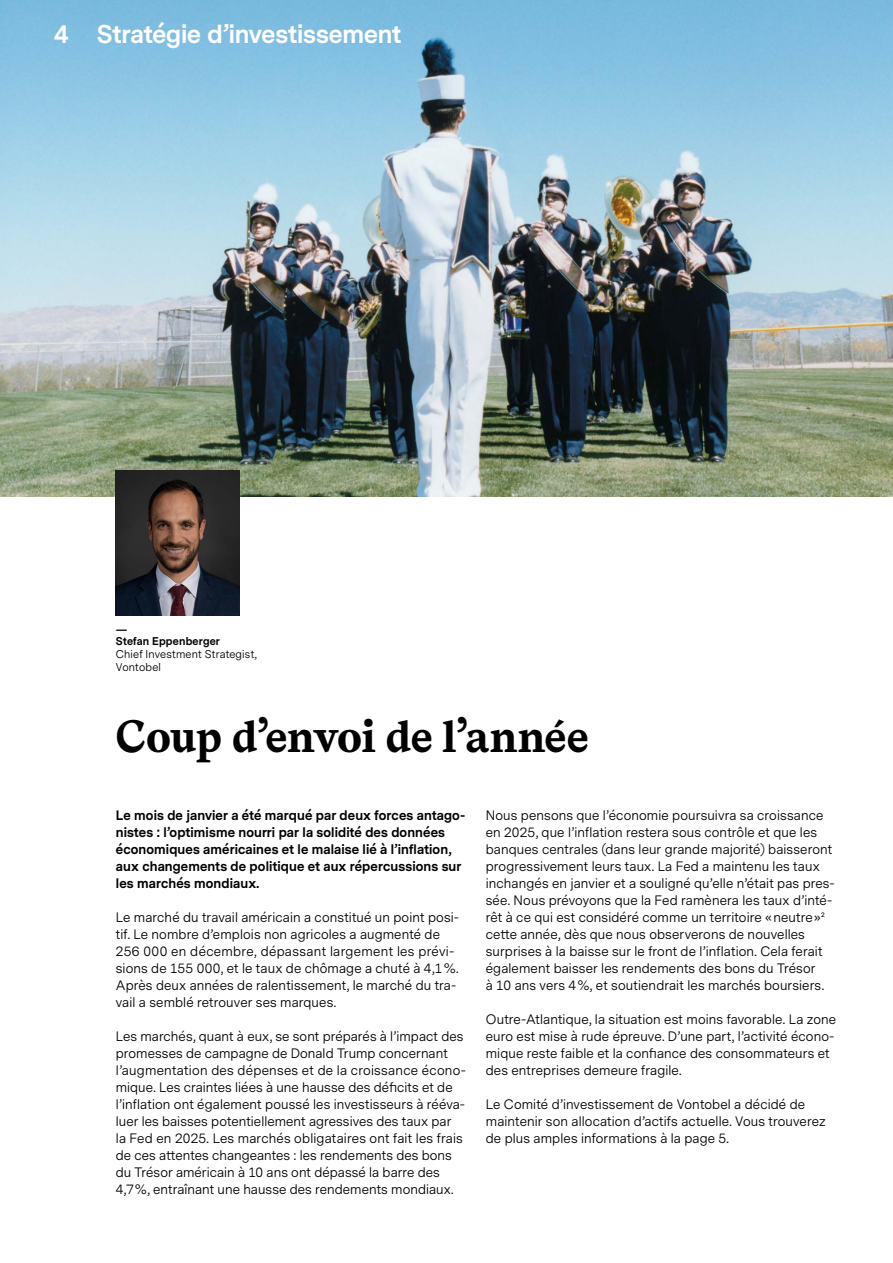
<style>
.page{position:relative;width:893px;height:1263px;background:#fff}
.page>*{position:absolute;margin:0;border:0;box-sizing:border-box;transform-origin:0 0}
.t1{font:700 42px "Vontobel Serif";letter-spacing:-.015em;color:#000}
.t2{font:700 24px "Vontobel Sans";color:#fff}
.t3{font:12.75px/17px "Vontobel Sans";letter-spacing:.01em;color:#000}
.t4{font:700 12.75px/17px "Vontobel Sans";letter-spacing:.01em;color:#000}
.t5{font:10.5px/12.8px "Vontobel Sans";letter-spacing:.02em;color:#000}
.t6{font:700 10.5px/12.8px "Vontobel Sans";letter-spacing:.02em;color:#000}
</style>
<div class="page">
<img style="left:0;top:0;width:893px;height:496px">
<img style="left:116px;top:471px;width:123px;height:144px">
<h2 class="t2" style="left:54px;top:17px;width:348px">4 Stratégie d’investissement</h2>
<p class="t6" style="left:116px;top:623px;width:106px">—<br>Stefan Eppenberger</p>
<p class="t5" style="left:116px;top:648px;width:143px">Chief Investment Strategist,<br>Vontobel</p>
<h1 class="t1" style="left:116px;top:707px;width:475px">Coup d’envoi de l’année</h1>
<p class="t4" style="left:116px;top:807px;width:351px">Le mois de janvier a été marqué par deux forces antago&shy;nistes : l’optimisme nourri par la solidité des données économiques américaines et le malaise lié à l’inflation, aux changements de politique et aux répercussions sur les marchés mondiaux.</p>
<p class="t3" style="left:116px;top:909px;width:345px">Le marché du travail américain a constitué un point posi&shy;tif. Le nombre d’emplois non agricoles a augmenté de 256 000 en décembre, dépassant largement les prévi&shy;sions de 155 000, et le taux de chômage a chuté à 4,1%.<br>Après deux années de ralentissement, le marché du tra&shy;vail a semblé retrouver ses marques.</p>
<p class="t3" style="left:116px;top:1028px;width:352px">Les marchés, quant à eux, se sont préparés à l’impact des promesses de campagne de Donald Trump concernant l’augmentation des dépenses et de la croissance écono&shy;mique. Les craintes liées à une hausse des déficits et de l’inflation ont également poussé les investisseurs à rééva&shy;luer les baisses potentiellement agressives des taux par<br>la Fed en 2025. Les marchés obligataires ont fait les frais de ces attentes changeantes : les rendements des bons du Trésor américain à 10 ans ont dépassé la barre des 4,7%, entraînant une hausse des rendements mondiaux.</p>
<p class="t3" style="left:486px;top:807px;width:350px">Nous pensons que l’économie poursuivra sa croissance en 2025, que l’inflation restera sous contrôle et que les banques centrales (dans leur grande majorité) baisseront progressivement leurs taux. La Fed a maintenu les taux inchangés en janvier et a souligné qu’elle n’était pas pres&shy;sée. Nous prévoyons que la Fed ramènera les taux d’inté&shy;rêt à ce qui est considéré comme un territoire «neutre»2 cette année, dès que nous observerons de nouvelles surprises à la baisse sur le front de l’inflation. Cela ferait également baisser les rendements des bons du Trésor<br>à 10 ans vers 4%, et soutiendrait les marchés boursiers.</p>
<p class="t3" style="left:486px;top:1011px;width:352px">Outre-Atlantique, la situation est moins favorable. La zone euro est mise à rude épreuve. D’une part, l’activité écono&shy;mique reste faible et la confiance des consommateurs et des entreprises demeure fragile.</p>
<p class="t3" style="left:486px;top:1096px;width:341px">Le Comité d’investissement de Vontobel a décidé de maintenir son allocation d’actifs actuelle. Vous trouverez de plus amples informations à la page 5.</p>
</div>
